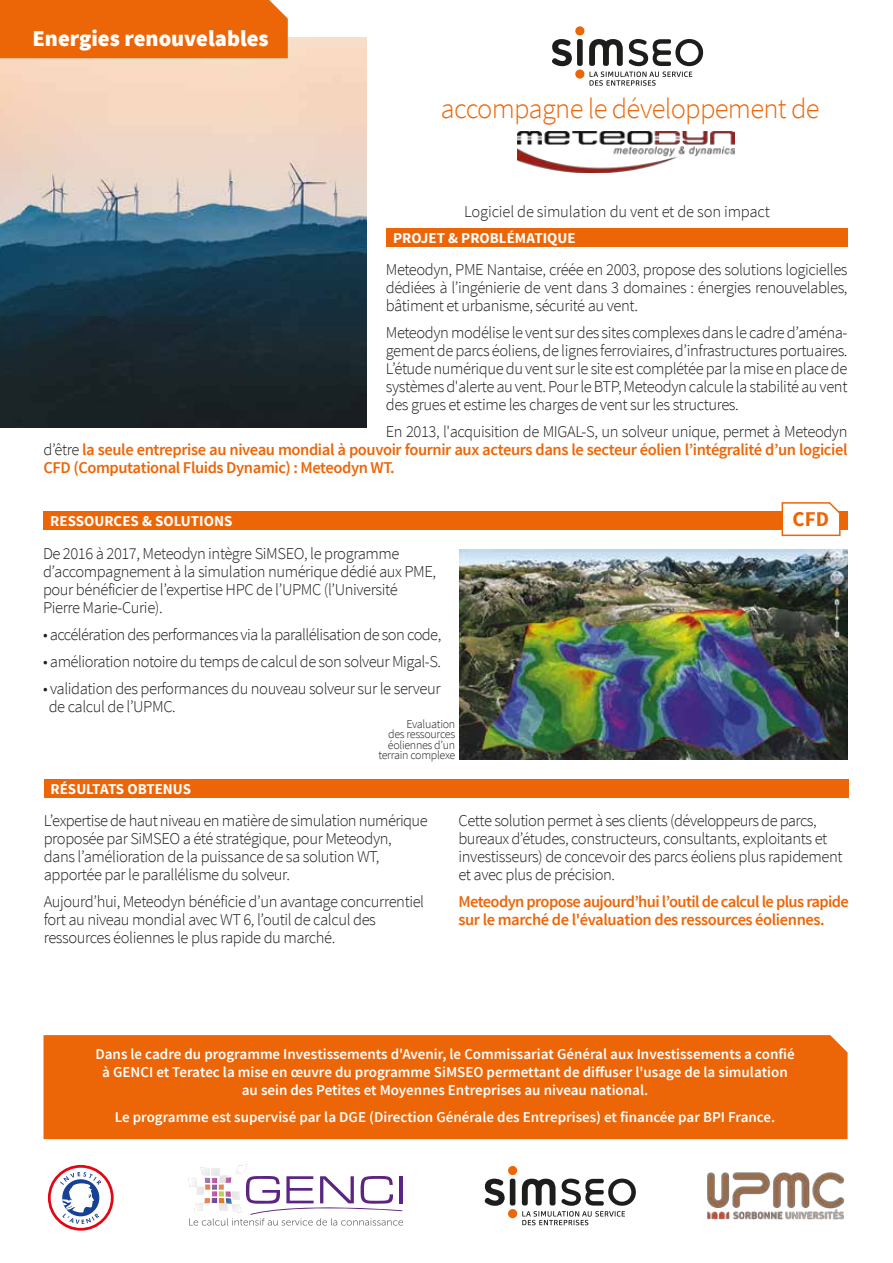
<style>
.page{position:relative;width:893px;height:1263px;background:#fff}
.page>*{position:absolute;margin:0;border:0;box-sizing:border-box;transform-origin:0 0}
.t1{font:300 28.5px "Source Sans Pro";letter-spacing:-.025em;color:#ec6608}
.t2{font:900 22.5px "Source Sans Pro";color:#fff}
.t3{font:700 21px "Source Sans Pro";color:#ec6608}
.t4{font:300 16.5px/18px "Source Sans Pro";letter-spacing:-.025em;color:#1d1d1b}
.t5{font:600 16.5px/18px "Source Sans Pro";letter-spacing:-.025em;color:#ec6608}
.t6{font:600 15px/18px "Source Sans Pro";color:#fff;text-align:center}
.t7{font:700 15px "Source Sans Pro";color:#fff}
.t8{font:300 12px/10.5px "Source Sans Pro";letter-spacing:-.025em;color:#1d1d1b;text-align:right}
.s1{font-weight:300;color:#1d1d1b}
</style>
<div class="page">
<img style="left:0;top:37px;width:367px;height:390px">
<svg style="left:188px;top:1164px;width:215px;height:61px"></svg>
<svg style="left:48px;top:1165px;width:66px;height:66px"></svg>
<div style="left:51px;top:1168px;width:60px;height:60px;background:#fff;border-radius:50%"></div>
<svg style="left:60px;top:1172px;width:41px;height:52px"></svg>
<svg style="left:484px;top:1179px;width:21px;height:27px"></svg>
<div style="left:510px;top:1179px;width:5px;height:26px;background:#1d1d1b;border-radius:2px"></div>
<svg style="left:521px;top:1178px;width:115px;height:47px"></svg>
<div style="left:508px;top:1166px;width:9px;height:9px;background:#ec6608;border-radius:50%"></div>
<div style="left:508px;top:1209px;width:9px;height:9px;background:#ec6608;border-radius:50%"></div>
<div style="left:44px;top:779px;width:804px;height:18px;background:#ec6608"></div>
<div style="left:44px;top:511px;width:804px;height:19px;background:#ec6608"></div>
<div style="left:386px;top:228px;width:462px;height:18px;background:#ec6608"></div>
<div style="left:0;top:0;width:288px;height:58px;background:#ec6608"></div>
<div style="left:44px;top:1035px;width:804px;height:104px;background:#ec6608"></div>
<svg style="left:552px;top:39px;width:20px;height:27px"></svg>
<div style="left:577px;top:39px;width:6px;height:27px;background:#1d1d1b;border-radius:2px"></div>
<svg style="left:589px;top:39px;width:114px;height:47px"></svg>
<div style="left:575px;top:26px;width:9px;height:9px;background:#ec6608;border-radius:50%"></div>
<div style="left:575px;top:69px;width:9px;height:10px;background:#ec6608;border-radius:50%"></div>
<img style="left:460px;top:550px;width:388px;height:209px">
<img style="left:517px;top:132px;width:217px;height:41px">
<svg style="left:781px;top:502px;width:60px;height:35px"></svg>
<img style="left:707px;top:1172px;width:137px;height:48px">
<h2 class="t2" style="left:32px;top:24px;width:238px">Energies renouvelables</h2>
<h1 class="t1" style="left:441px;top:91px;width:380px">accompagne le développement de</h1>
<p class="t4" style="left:464px;top:203px;width:307px">Logiciel de simulation du vent et de son impact</p>
<p class="t7" style="left:393px;top:228px;width:184px">PROJET &amp; PROBLÉMATIQUE</p>
<p class="t4" style="left:386px;top:261px;width:463px;text-align:justify">Meteodyn, PME Nantaise, créée en 2003, propose des solutions logicielles dédiées à l’ingénierie de vent dans 3 domaines : énergies renouvelables, bâtiment et urbanisme, sécurité au vent.</p>
<p class="t4" style="left:386px;top:324px;width:463px;text-align:justify">Meteodyn modélise le vent sur des sites complexes dans le cadre d’aména&shy;gement de parcs éoliens, de lignes ferroviaires, d’infrastructures portuaires.<br>L’étude numérique du vent sur le site est complétée par la mise en place de systèmes d'alerte au vent. Pour le BTP, Meteodyn calcule la stabilité au vent des grues et estime les charges de vent sur les structures.</p>
<p class="t5" style="left:44px;top:423px;width:805px;text-align:justify;text-indent:342px"><span class="s1">En 2013, l'acquisition de MIGAL-S, un solveur unique, permet à Meteodyn d’être</span> la seule entreprise au niveau mondial à pouvoir fournir aux acteurs dans le secteur éolien l’intégralité d’un logiciel CFD (Computational Fluids Dynamic) : Meteodyn WT.</p>
<p class="t7" style="left:50px;top:512px;width:184px">RESSOURCES &amp; SOLUTIONS</p>
<p class="t4" style="left:43px;top:545px;width:395px">De 2016 à 2017, Meteodyn intègre SiMSEO, le programme d’accompagnement à la simulation numérique dédié aux PME, pour bénéficier de l’expertise HPC de l’UPMC (l’Université Pierre Marie-Curie).</p>
<p class="t4" style="left:43px;top:626px;width:400px">• accélération des performances via la parallélisation de son code,</p>
<p class="t4" style="left:43px;top:653px;width:400px">• amélioration notoire du temps de calcul de son solveur Migal-S.</p>
<p class="t4" style="left:49px;top:680px;width:393px;text-indent:-6px">• validation des performances du nouveau solveur sur le serveur de calcul de l’UPMC.</p>
<p class="t7" style="left:51px;top:779px;width:142px">RÉSULTATS OBTENUS</p>
<p class="t8" style="left:378px;top:718px;width:78px">Evaluation<br>des ressources éoliennes d’un terrain complexe</p>
<p class="t3" style="left:793px;top:506px;width:38px">CFD</p>
<p class="t4" style="left:44px;top:812px;width:385px">L’expertise de haut niveau en matière de simulation numérique proposée par SiMSEO a été stratégique, pour Meteodyn,<br>dans l’amélioration de la puissance de sa solution WT, apportée par le parallélisme du solveur.</p>
<p class="t4" style="left:44px;top:893px;width:382px">Aujourd’hui, Meteodyn bénéficie d’un avantage concurrentiel fort au niveau mondial avec WT 6, l’outil de calcul des ressources éoliennes le plus rapide du marché.</p>
<p class="t4" style="left:458px;top:812px;width:385px">Cette solution permet à ses clients (développeurs de parcs, bureaux d’études, constructeurs, consultants, exploitants et investisseurs) de concevoir des parcs éoliens plus rapidement et avec plus de précision.</p>
<p class="t5" style="left:458px;top:893px;width:392px">Meteodyn propose aujourd’hui l’outil de calcul le plus rapide sur le marché de l'évaluation des ressources éoliennes.</p>
<p class="t6" style="left:95px;top:1045px;width:701px">Dans le cadre du programme Investissements d'Avenir, le Commissariat Général aux Investissements a confié à GENCI et Teratec la mise en œuvre du programme SiMSEO permettant de diffuser l'usage de la simulation au sein des Petites et Moyennes Entreprises au niveau national.</p>
<p class="t6" style="left:115px;top:1108px;width:662px">Le programme est supervisé par la DGE (Direction Générale des Entreprises) et financée par BPI France.</p>
</div>
